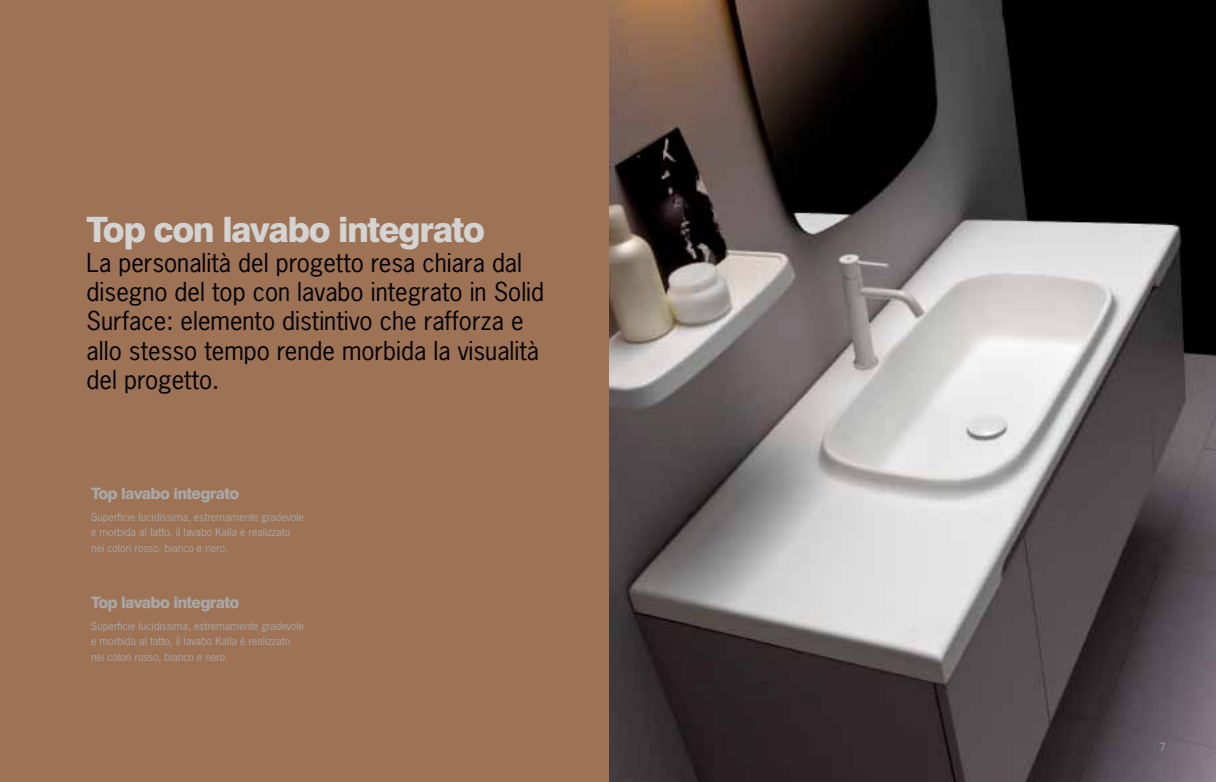
<style>
.page{position:relative;width:1216px;height:782px;background:#fff}
.page>*{position:absolute;margin:0;border:0;box-sizing:border-box;transform-origin:0 0}
.t1{font:800 35px "Swiss 721 BT";letter-spacing:-.04em;color:#d3d3d2}
.t2{font:24.5px/29.4px "News Gothic";color:#000}
.t3{font:800 15.75px "Swiss 721 BT";letter-spacing:-.04em;color:#a9a8a6}
.t4{font:12.25px/15.8px "News Got T";color:#a9a8a6}
</style>
<div class="page">
<img style="left:608px;top:0;width:607px;height:781px">
<div style="left:0;top:0;width:608px;height:781px;background:#9d7255"></div>
<h1 class="t1" style="left:87px;top:208px;width:400px">Top con lavabo integrato</h1>
<h2 class="t2" style="left:87px;top:247px;width:459px">La personalità del progetto resa chiara dal disegno del top con lavabo integrato in Solid Surface: elemento distintivo che rafforza e allo stesso tempo rende morbida la visualità del progetto.</h2>
<p class="t3" style="left:91px;top:484px;width:150px">Top lavabo integrato</p>
<p class="t4" style="left:91px;top:508px;width:214px">Superficie lucidissima, estremamente gradevole e morbida al tatto, il lavabo Kalla è realizzato nei colori rosso, bianco e nero.</p>
<p class="t3" style="left:91px;top:592px;width:150px">Top lavabo integrato</p>
<p class="t4" style="left:91px;top:617px;width:214px">Superficie lucidissima, estremamente gradevole e morbida al tatto, il lavabo Kalla è realizzato nei colori rosso, bianco e nero.</p>
<p class="t4" style="left:1159px;top:738px;width:8px">7</p>
</div>
